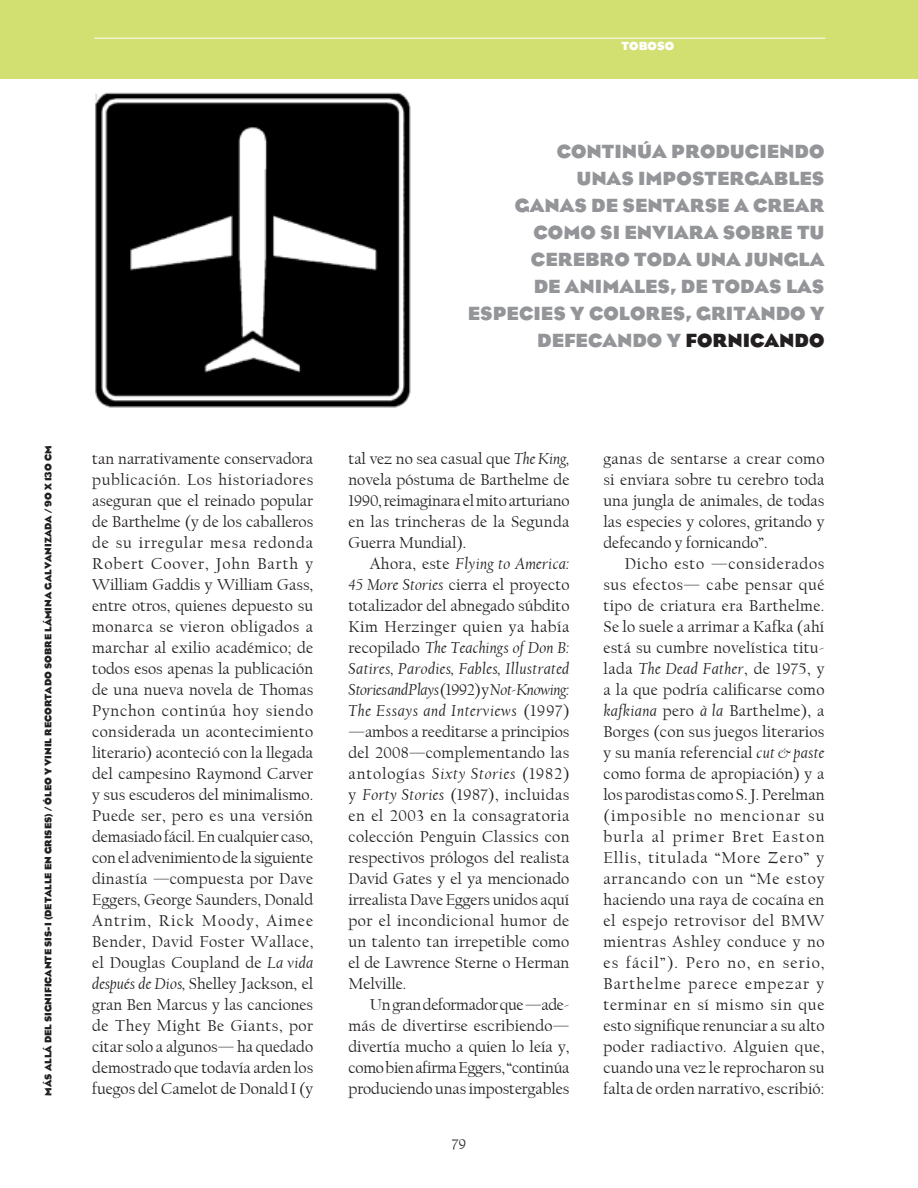
<style>
.page{position:relative;width:918px;height:1188px;background:#fff}
.page>*{position:absolute;margin:0;border:0;box-sizing:border-box;transform-origin:0 0}
.t1{font:700 19.5px/27px "Eagle";color:#939598}
.t2{font:700 19.5px "Eagle";color:#231f20}
.t3{font:16.5px/21px "Californian FB";color:#231f20;text-align:justify}
.t4{font:15px "Californian FB";color:#231f20}
.t5{font:700 12px "Eagle";color:#fff}
.t6{font:700 9.75px "Eagle";color:#231f20}
.s1{color:#231f20}
.s2{font-style:italic}
</style>
<div class="page">
<div style="left:0;top:0;width:918px;height:79px;background:#d2e071"></div>
<hr style="left:94px;top:38px;width:731px;height:1px;background:#fff">
<img style="left:95px;top:92px;width:316px;height:316px">
<p class="t6" style="left:43px;top:1096px;width:651px;rotate:-90deg">MÁS ALLÁ DEL SIGNIFICANTE SIS-I (DETALLE EN GRISES) / ÓLEO Y VINIL RECORTADO SOBRE LÁMINA GALVANIZADA / 90 X 130 CM</p>
<p class="t5" style="left:621px;top:39px;width:10px">TOBOSO</p>
<p class="t1" style="left:557px;top:138px;width:129px">CONTINÚA PRODUCIE</p>
<p class="t1" style="left:779px;top:138px;width:31px">NDO</p>
<p class="t1" style="left:515px;top:165px;width:163px;text-indent:62px">UNAS IMPOSTERGABLES<br>GANAS DE SENTARSE</p>
<p class="t1" style="left:734px;top:192px;width:35px">ACREAR</p>
<p class="t1" style="left:533px;top:219px;width:17px">COMO</p>
<p class="t1" style="left:600px;top:219px;width:81px">SI ENVIARA</p>
<p class="t1" style="left:723px;top:219px;width:15px">SOBRE</p>
<p class="t1" style="left:797px;top:219px;width:14px">TU</p>
<p class="t1" style="left:531px;top:246px;width:15px">CEREBRO</p>
<p class="t1" style="left:634px;top:246px;width:16px">TODA</p>
<p class="t1" style="left:696px;top:246px;width:103px">UNAJUNGLA</p>
<p class="t1" style="left:534px;top:273px;width:75px">DE ANIMALES</p>
<p class="t1" style="left:670px;top:273px;width:57px">, DE TODAS</p>
<p class="t1" style="left:786px;top:273px;width:14px">LAS</p>
<p class="t1" style="left:468px;top:300px;width:14px">ESPECIES</p>
<p class="t1" style="left:570px;top:300px;width:34px">YCOLORES</p>
<p class="t1" style="left:685px;top:300px;width:25px">, GRITA</p>
<p class="t1" style="left:761px;top:300px;width:65px">NDO Y</p>
<p class="t1" style="left:537px;top:327px;width:15px">DEFECA</p>
<p class="t1" style="left:617px;top:327px;width:83px">NDO Y<span class="s1">FOR</span></p>
<p class="t2" style="left:727px;top:330px;width:29px">NICA</p>
<p class="t2" style="left:779px;top:330px;width:31px">NDO</p>
<p class="t3" style="left:92px;top:448px;width:223px">tan narrativamente conservadora publicación. Los historiadores aseguran que el reinado popular de Barthelme (y de los caballeros de su irregular mesa redonda Robert Coover, John Barth y William Gaddis y William Gass, entre otros, quienes depuesto su monarca se vieron obligados a marchar al exilio académico; de todos esos apenas la publicación de una nueva novela de Thomas Pynchon continúa hoy siendo considerada un acontecimiento literario) aconteció con la llegada del campesino Raymond Carver y sus escuderos del minimalismo.<br>Puede ser, pero es una versión demasiado fácil. En cualquier caso, con el advenimiento de la siguiente dinastía —compuesta por Dave Eggers, George Saunders, Donald Antrim, Rick Moody, Aimee Bender, David Foster Wallace, el Douglas Coupland de <span class="s2">La vida después de Dios,</span> Shelley Jackson, el gran Ben Marcus y las canciones de They Might Be Giants, por citar solo a algunos— ha quedado demostrado que todavía arden los fuegos del Camelot de Donald I (y</p>
<p class="t3" style="left:349px;top:448px;width:223px">tal vez no sea casual que <span class="s2">The King, </span>novela póstuma de Barthelme de 1990, reimaginara el mito arturiano en las trincheras de la Segunda Guerra Mundial).</p>
<p class="t3" style="left:349px;top:553px;width:223px;text-indent:21px">Ahora, este <span class="s2">Flying to America:<br>45 More Stories</span> cierra el proyecto totalizador del abnegado súbdito Kim Herzinger quien ya había recopilado <span class="s2">The Teachings of Don B:<br>Satires, Parodies, Fables, Illustrated Stories and Plays</span> (1992) y <span class="s2">Not-Knowing:<br>The Essays and Interviews</span> (1997) —ambos a reeditarse a principios del 2008—complementando las antologías <span class="s2">Sixty Stories</span> (1982) y <span class="s2">Forty Stories</span> (1987), incluidas en el 2003 en la consagratoria colección Penguin Classics con respectivos prólogos del realista David Gates y el ya mencionado irrealista Dave Eggers unidos aquí por el incondicional humor de un talento tan irrepetible como el de Lawrence Sterne o Herman Melville.</p>
<p class="t3" style="left:349px;top:994px;width:222px;text-indent:21px">Un gran deformador que —ade&shy;más de divertirse escribiendo— divertía mucho a quien lo leía y, como bien afirma Eggers, “continúa produciendo unas impostergables</p>
<p class="t4" style="left:452px;top:1135px;width:16px">79</p>
<p class="t3" style="left:604px;top:448px;width:222px">ganas de sentarse a crear como si enviara sobre tu cerebro toda una jungla de animales, de todas las especies y colores, gritando y defecando y fornicando”.</p>
<p class="t3" style="left:604px;top:553px;width:223px;text-indent:21px">Dicho esto —considerados sus efectos— cabe pensar qué tipo de criatura era Barthelme.<br>Se lo suele a arrimar a Kafka (ahí está su cumbre novelística titu&shy;lada <span class="s2">The Dead Father</span>, de 1975, y a la que podría calificarse como <span class="s2">kafkiana</span> pero <span class="s2">à la</span> Barthelme), a Borges (con sus juegos literarios y su manía referencial <span class="s2">cut &amp; paste </span>como forma de apropiación) y a los parodistas como S. J. Perelman (imposible no mencionar su burla al primer Bret Easton Ellis, titulada “More Zero” y arrancando con un “Me estoy haciendo una raya de cocaína en el espejo retrovisor del BMW mientras Ashley conduce y no es fácil”). Pero no, en serio, Barthelme parece empezar y terminar en sí mismo sin que esto signifique renunciar a su alto poder radiactivo. Alguien que, cuando una vez le reprocharon su falta de orden narrativo, escribió:</p>
</div>
